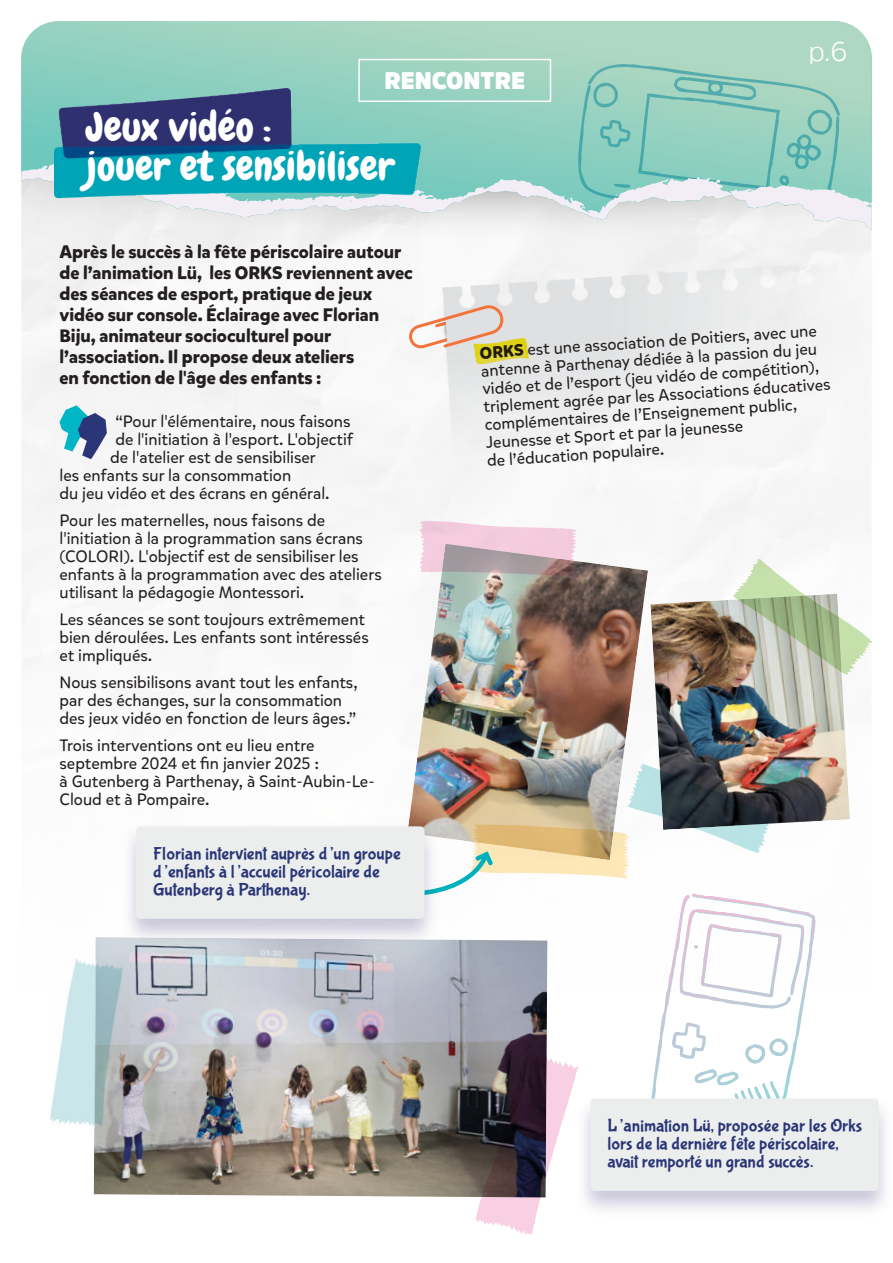
<style>
.page{position:relative;width:893px;height:1263px;background:#fff}
.page>*{position:absolute;margin:0;border:0;box-sizing:border-box;transform-origin:0 0}
.t1{font:40.5px "Chewy";color:#fff}
.t2{font:300 27px "Amsi Pro";color:#fff}
.t3{font:900 24px "Amsi Pro";color:#fff}
.t4{font:700 18px "Mikado";color:#231f20}
.t5{font:18px "Bubblegum Sans";color:#2a3677}
.t6{font:16.5px "Mikado";color:#231f20}
.s1{font-weight:700}
</style>
<div class="page">
<img style="left:21px;top:243px;width:850px;height:449px">
<img style="left:21px;top:21px;width:851px;height:124px">
<svg style="left:574px;top:64px;width:266px;height:81px;background:#95cebd"></svg>
<svg style="left:21px;top:145px;width:851px;height:92px"></svg>
<div style="left:358px;top:59px;width:193px;height:43px;border:2px solid #fff"></div>
<img style="left:650px;top:594px;width:200px;height:169px">
<svg style="left:728px;top:557px;width:145px;height:120px"></svg>
<img style="left:94px;top:937px;width:42px;height:258px">
<img style="left:50px;top:958px;width:72px;height:168px">
<img style="left:407px;top:544px;width:241px;height:219px">
<svg style="left:419px;top:521px;width:158px;height:56px;background:#d6bdc7"></svg>
<svg style="left:60px;top:405px;width:47px;height:54px"></svg>
<img style="left:598px;top:259px;width:273px;height:200px">
<img style="left:474px;top:339px;width:54px;height:26px">
<svg style="left:406px;top:300px;width:98px;height:49px"></svg>
<img style="left:436px;top:320px;width:13px;height:24px">
<img style="left:55px;top:89px;width:366px;height:109px">
<img style="left:121px;top:836px;width:15px;height:110px">
<img style="left:136px;top:763px;width:743px;height:472px">
<p class="t3" style="left:385px;top:69px;width:142px">RENCONTRE</p>
<p class="t1" style="left:87px;top:109px;width:186px">Jeux vidéo :</p>
<p class="t1" style="left:87px;top:148px;width:310px">jouer et sensibiliser</p>
<p class="t2" style="left:808px;top:38px;width:40px">p.6</p>
<p class="t4" style="left:60px;top:244px;width:343px">Après le succès à la fête périscolaire autour</p>
<p class="t4" style="left:60px;top:265px;width:355px">de l’animation Lü, les ORKS reviennent avec</p>
<p class="t4" style="left:60px;top:286px;width:314px">des séances de esport, pratique de jeux</p>
<p class="t4" style="left:60px;top:307px;width:321px">vidéo sur console. Éclairage avec Florian</p>
<p class="t4" style="left:60px;top:328px;width:273px">Biju, animateur socioculturel pour</p>
<p class="t4" style="left:60px;top:349px;width:296px">l’association. Il propose deux ateliers</p>
<p class="t4" style="left:60px;top:370px;width:263px">en fonction de l'âge des enfants :</p>
<p class="t6" style="left:115px;top:414px;width:237px">“Pour l'élémentaire, nous faisons</p>
<p class="t6" style="left:115px;top:432px;width:239px">de l'initiation à l'esport. L'objectif</p>
<p class="t6" style="left:110px;top:450px;width:207px">de l'atelier est de sensibiliser</p>
<p class="t6" style="left:60px;top:468px;width:233px">les enfants sur la consommation</p>
<p class="t6" style="left:60px;top:486px;width:272px">du jeu vidéo et des écrans en général.</p>
<p class="t6" style="left:60px;top:513px;width:267px">Pour les maternelles, nous faisons de</p>
<p class="t6" style="left:60px;top:531px;width:305px">l'initiation à la programmation sans écrans</p>
<p class="t6" style="left:60px;top:549px;width:301px">(COLORI). L'objectif est de sensibiliser les</p>
<p class="t6" style="left:60px;top:567px;width:324px">enfants à la programmation avec des ateliers</p>
<p class="t6" style="left:60px;top:585px;width:246px">utilisant la pédagogie Montessori.</p>
<p class="t6" style="left:60px;top:612px;width:307px">Les séances se sont toujours extrêmement</p>
<p class="t6" style="left:60px;top:630px;width:311px">bien déroulées. Les enfants sont intéressés</p>
<p class="t6" style="left:60px;top:648px;width:94px">et impliqués.</p>
<p class="t6" style="left:60px;top:675px;width:300px">Nous sensibilisons avant tout les enfants,</p>
<p class="t6" style="left:60px;top:693px;width:284px">par des échanges, sur la consommation</p>
<p class="t6" style="left:60px;top:711px;width:298px">des jeux vidéo en fonction de leurs âges.”</p>
<p class="t6" style="left:60px;top:738px;width:256px">Trois interventions ont eu lieu entre</p>
<p class="t6" style="left:60px;top:756px;width:261px">septembre 2024 et fin janvier 2025 :</p>
<p class="t6" style="left:60px;top:774px;width:317px">à Gutenberg à Parthenay, à Saint-Aubin-Le-</p>
<p class="t6" style="left:60px;top:792px;width:152px">Cloud et à Pompaire.</p>
<p class="t5" style="left:153px;top:843px;width:249px">Florian intervient auprès d’un groupe</p>
<p class="t5" style="left:153px;top:861px;width:228px">d’enfants à l’accueil péricolaire de</p>
<p class="t5" style="left:153px;top:879px;width:158px">Gutenberg à Parthenay.</p>
<p class="t6" style="left:479px;top:347px;width:339px;rotate:-4deg"><span class="s1">ORKS</span> est une association de Poitiers, avec une</p>
<p class="t6" style="left:481px;top:365px;width:338px;rotate:-4deg">antenne à Parthenay dédiée à la passion du jeu</p>
<p class="t6" style="left:482px;top:383px;width:339px;rotate:-4deg">vidéo et de l’esport (jeu vidéo de compétition),</p>
<p class="t6" style="left:483px;top:401px;width:349px;rotate:-4deg">triplement agrée par les Associations éducatives</p>
<p class="t6" style="left:484px;top:419px;width:314px;rotate:-4deg">complémentaires de l’Enseignement public,</p>
<p class="t6" style="left:485px;top:436px;width:259px;rotate:-4deg">Jeunesse et Sport et par la jeunesse</p>
<p class="t6" style="left:487px;top:454px;width:179px;rotate:-4deg">de l’éducation populaire.</p>
<p class="t5" style="left:607px;top:1115px;width:256px">L’animation Lü, proposée par les Orks</p>
<p class="t5" style="left:607px;top:1133px;width:233px">lors de la dernière fête périscolaire,</p>
<p class="t5" style="left:607px;top:1151px;width:207px">avait remporté un grand succès.</p>
</div>
